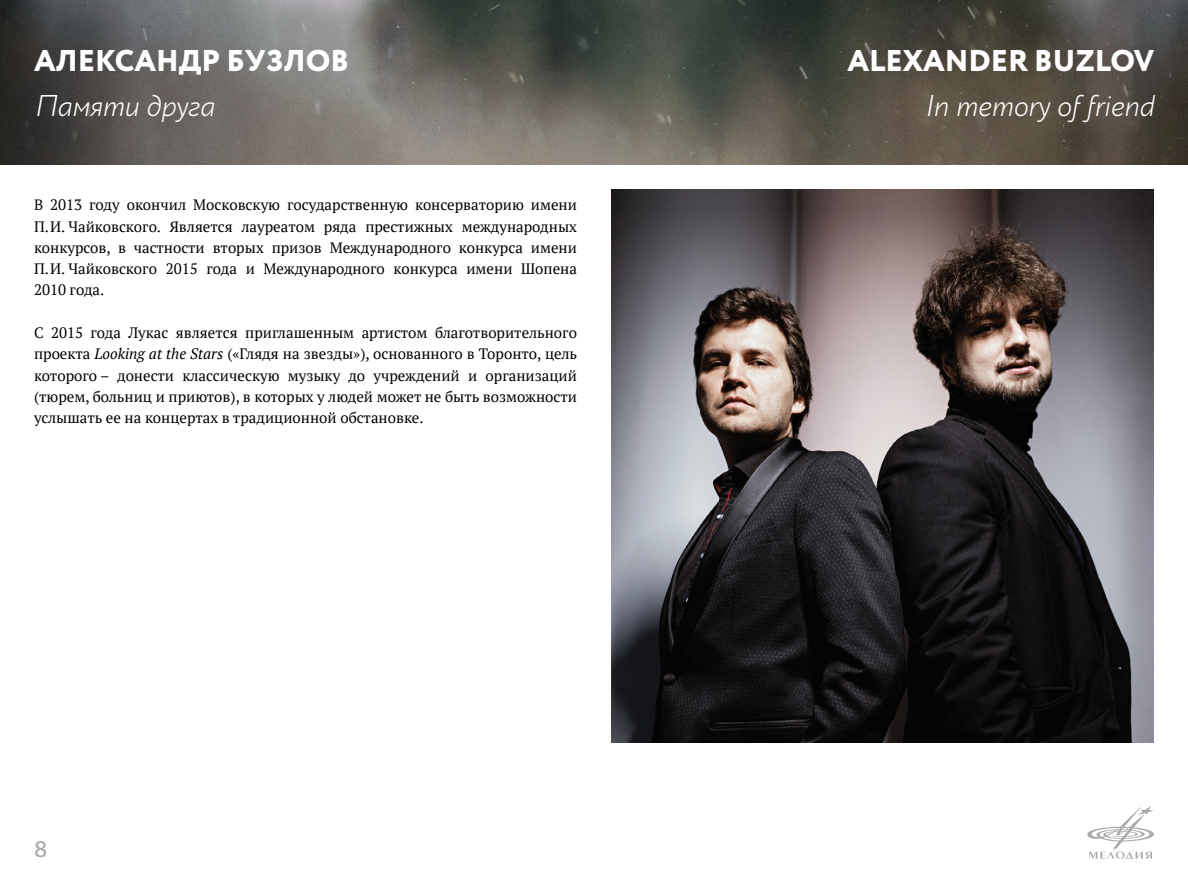
<style>
.page{position:relative;width:1188px;height:893px;background:#fff}
.page>*{position:absolute;margin:0;border:0;box-sizing:border-box;transform-origin:0 0}
.t1{font:800 30px "Circe";color:#fff}
.t2{font:italic 300 30px "Circe";color:#fff}
.t3{font:24px "Bliss Pro";color:#a7a9ac}
.t4{font:15px/21.3px "PT Serif";color:#000;text-align:justify}
.s1{font-style:italic}
</style>
<div class="page">
<svg style="left:1087px;top:806px;width:67px;height:52px"></svg>
<img style="left:0;top:0;width:1188px;height:164px">
<img style="left:611px;top:189px;width:543px;height:553px">
<h1 class="t1" style="left:34px;top:41px;width:316px">АЛЕКСАНДР БУЗЛОВ</h1>
<h1 class="t2" style="left:34px;top:86px;width:182px">Памяти друга</h1>
<p class="t4" style="left:34px;top:194px;width:544px">В 2013 году окончил Московскую государственную консерваторию имени П.И. Чайковского. Является лауреатом ряда престижных международных конкурсов, в частности вторых призов Международного конкурса имени П.И. Чайковского 2015 года и Международного конкурса имени Шопена 2010 года.</p>
<p class="t4" style="left:34px;top:322px;width:545px">С 2015 года Лукас является приглашенным артистом благотворительного проекта <span class="s1">Looking at the Stars</span> («Глядя на звезды»), основанного в Торонто, цель которого – донести классическую музыку до учреждений и организаций (тюрем, больниц и приютов), в которых у людей может не быть возможности услышать ее на концертах в традиционной обстановке.</p>
<h2 class="t3" style="left:34px;top:834px;width:15px">8</h2>
<h1 class="t1" style="left:848px;top:41px;width:308px">ALEXANDER BUZLOV</h1>
<h1 class="t2" style="left:924px;top:86px;width:231px">In memory of friend</h1>
</div>
